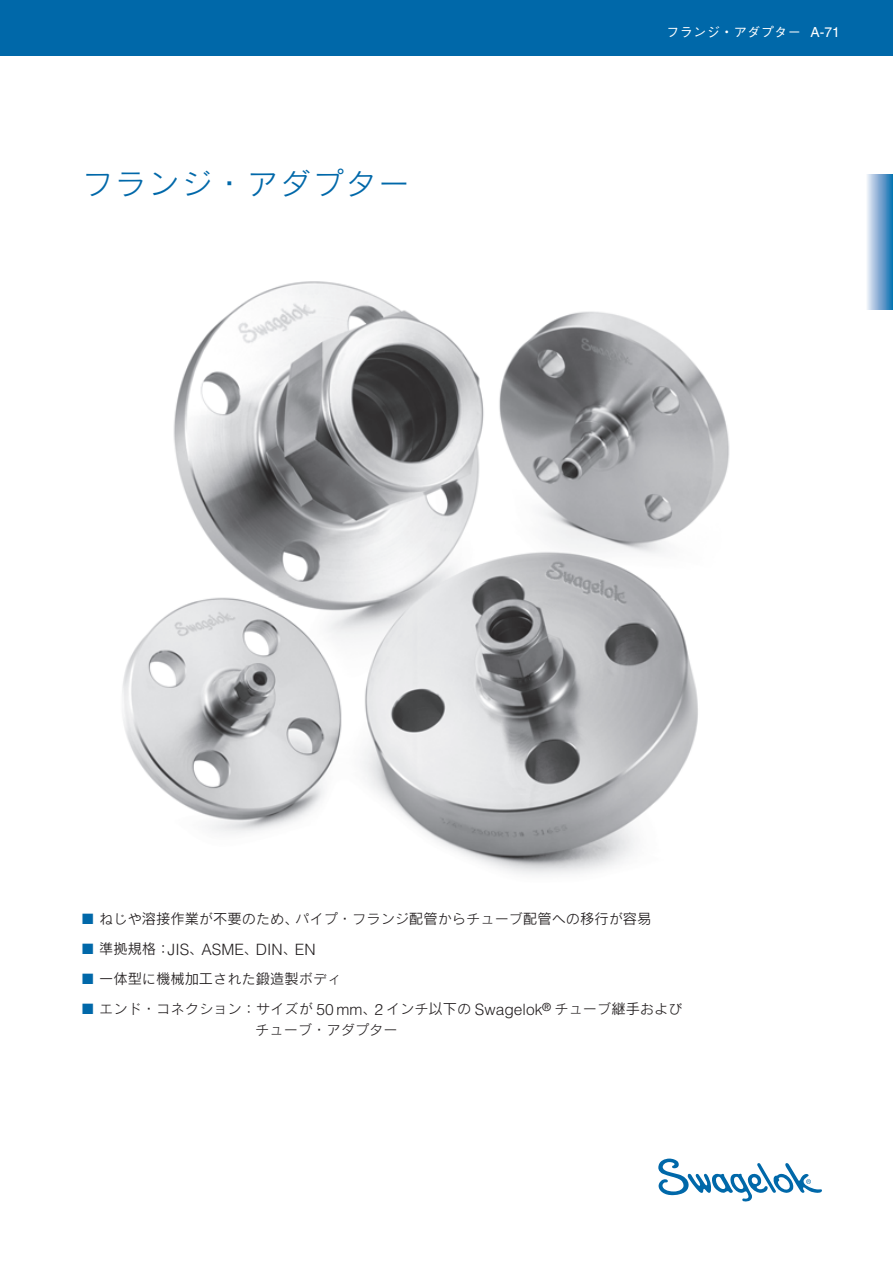
<style>
.page{position:relative;width:893px;height:1263px;background:#fff}
.page>*{position:absolute;margin:0;border:0;box-sizing:border-box;transform-origin:0 0}
.t1{font:29.85px "Rodin CID M";letter-spacing:.105em;color:#0068a9}
.t2{font:300 15.6px "Helvetica";color:#231f20}
.t3{font:14.25px "Rodin CID M";color:#231f20}
.t4{font:13.5px/20.7px "Rodin CID M";letter-spacing:.055em;color:#231f20}
.t5{font:500 13.2px "Gothic BBB";letter-spacing:.02em;color:#fff}
.s1{font-size:31.35px}
.s2{font-size:13.5px}
.s3{font-family:"Helvetica";font-weight:400;font-size:13.95px}
.s4{color:#0068a9}
.s5{font-size:14.25px}
.s6{font-family:"Rodin CID M";font-weight:400;font-size:14.25px}
.s7{font-family:"Helvetica";font-weight:300;font-size:15.6px}
</style>
<div class="page">
<svg style="left:658px;top:1158px;width:164px;height:43px"></svg>
<div style="left:0;top:0;width:893px;height:55px;background:#0068a9"></div>
<div style="left:865px;top:174px;width:28px;height:135px;background:linear-gradient(to right,#fef4fb,#1571b2)"></div>
<img style="left:122px;top:281px;width:608px;height:594px">
<h1 class="t1" style="left:83px;top:165px;width:328px">フランジ<span class="s1">・</span>アダプター</h1>
<p class="t5" style="left:666px;top:25px;width:175px">フランジ<span class="s2">・</span>アダプター <span class="s3">A-71</span></p>
<p class="t4" style="left:82px;top:908px;width:571px"><span class="s4">■</span> ねじや<span class="s5">溶接作業</span>が<span class="s5">不要</span>のため<span class="s5">、</span>パイプ<span class="s5">・</span>フランジ<span class="s5">配管</span>からチューブ<span class="s5">配管</span>への<span class="s5">移行</span>が<span class="s5">容易</span></p>
<p class="t2" style="left:82px;top:939px;width:235px"><span class="s4">■</span> <span class="s6">準拠規格：</span>JIS<span class="s6">、</span>ASME<span class="s6">、</span>DIN<span class="s6">、</span>EN</p>
<p class="t3" style="left:82px;top:970px;width:260px"><span class="s4">■</span> 一体型<span class="s2">に</span>機械加工<span class="s2">された</span>鍛造製<span class="s2">ボディ</span></p>
<p class="t4" style="left:256px;top:998px;width:428px;text-indent:-173px"><span class="s4">■</span> エンド<span class="s5">・</span>コネクション<span class="s5">：</span>サイズが <span class="s7">50 mm</span><span class="s5">、</span><span class="s7">2</span> インチ<span class="s5">以下</span>の <span class="s7">Swagelok</span><sup>®</sup> チューブ<span class="s5">継手</span>およびチューブ<span class="s5">・</span>アダプター</p>
</div>
